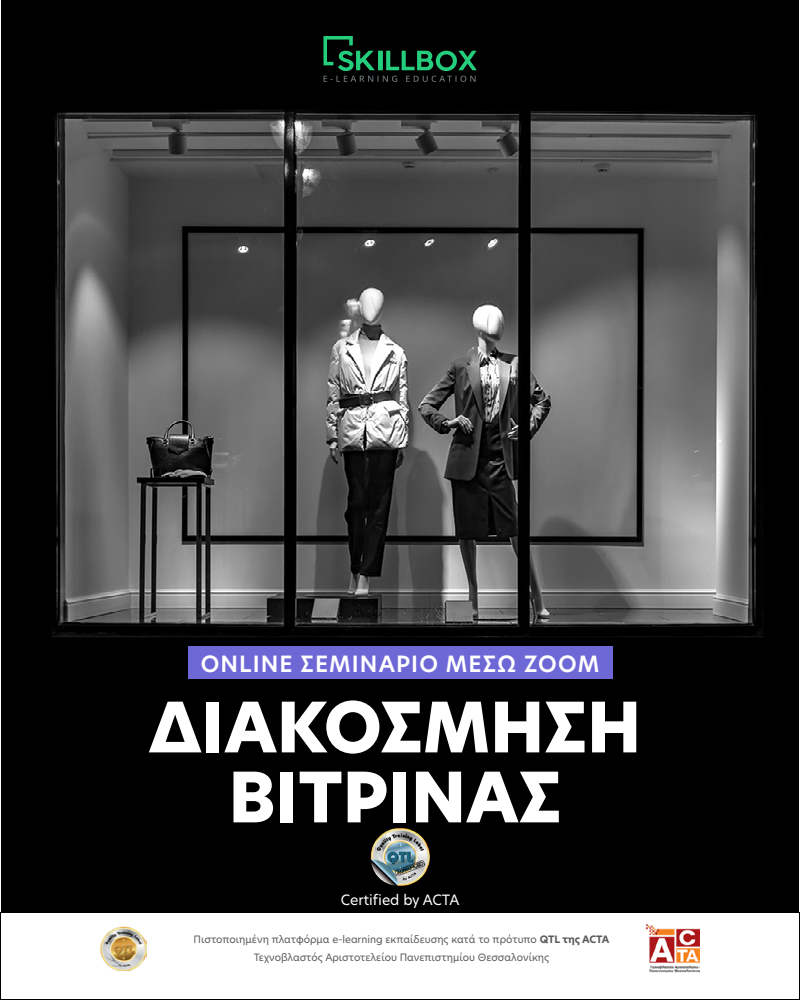
<style>
.page{position:relative;width:800px;height:1000px;background:#fff}
.page>*{position:absolute;margin:0;border:0;box-sizing:border-box;transform-origin:0 0}
.t1{font:800 68px/70px "New Hero";color:#fff;text-align:center}
.t2{font:600 22px "New Hero";letter-spacing:.05em;color:#fff}
.t3{font:14px "New Hero";color:#fff}
.t4{font:10px/18px "New Hero";color:#5a5a5a;text-align:center}
.s1{font-weight:700}
</style>
<div class="page">
<img style="left:1px;top:0;width:798px;height:912px">
<div style="left:0;top:912px;width:800px;height:88px;border:1px solid #000"></div>
<img style="left:646px;top:924px;width:54px;height:49px">
<img style="left:101px;top:926px;width:46px;height:45px">
<svg style="left:323px;top:36px;width:153px;height:46px;background:#0b301e"></svg>
<img style="left:370px;top:828px;width:59px;height:58px">
<div style="left:188px;top:646px;width:424px;height:33px;background:#6e67d6"></div>
<h2 class="t2" style="left:201px;top:648px;width:400px">ONLINE ΣΕΜΙΝΑΡΙΟ ΜΕΣΩ ZOOM</h2>
<h1 class="t1" style="left:149px;top:693px;width:494px">ΔΙΑΚΌΣΜΗΣΗ<br>ΒΙΤΡΙΝΑΣ</h1>
<h3 class="t3" style="left:341px;top:890px;width:120px">Certified by ACTA</h3>
<p class="t4" style="left:194px;top:931px;width:417px">Πιστοποιημένη πλατφόρμα e-learning εκπαίδευσης κατά το πρότυπο <span class="s1">QTL της ACTA<br></span>Τεχνοβλαστός Αριστοτελείου Πανεπιστημίου Θεσσαλονίκης</p>
</div>
